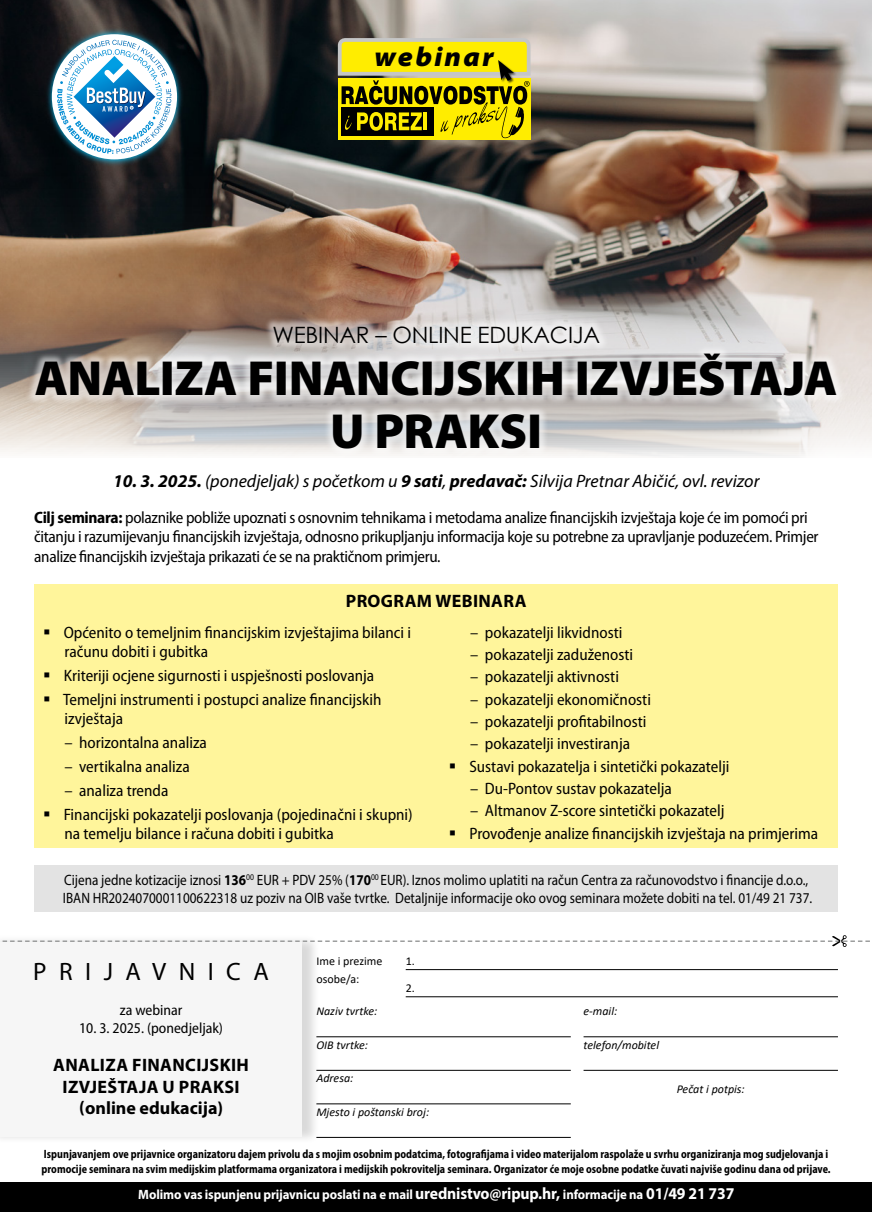
<style>
.page{position:relative;width:872px;height:1212px;background:#fff}
.page>*{position:absolute;margin:0;border:0;box-sizing:border-box;transform-origin:0 0}
.t1{font:900 49.5px/52.5px "Myriad Pro";letter-spacing:-.005em;color:#000;text-align:center}
.t2{font:italic 900 semi-expanded 27.3px "Myriad Pro";letter-spacing:.08em;color:#000}
.t3{font:25.2px "Myriad Pro";letter-spacing:.495em;color:#000}
.t4{font:22.5px "Century Gothic";letter-spacing:-.01em;color:#000}
.t5{font:italic 18px "Myriad Pro";color:#000}
.t6{font:700 18px/21.6px "Myriad Pro";letter-spacing:.02em;color:#000;text-align:center}
.t7{font:semi-condensed 16.5px/19.5px "Myriad Pro";color:#000}
.t8{font:semi-condensed 16.5px/19.8px "Myriad Pro";letter-spacing:-.02em;color:#000}
.t9{font:15px/18px "Myriad Pro";color:#000;scale:.88 1}
.t10{font:semi-condensed 15px "Myriad Pro";color:#000}
.t11{font:700 13.5px "Myriad Pro";letter-spacing:-.01em;color:#fff;scale:.95 1}
.t12{font:700 semi-condensed 12px/14.4px "Myriad Pro";color:#000;scale:.9 1}
.t13{font:italic 12px "Calibri";color:#000}
.t14{font:12px/18px "Calibri";color:#000}
.s1{font-weight:700}
.s2{font-size:16.5px}
</style>
<div class="page">
<img style="left:0;top:0;width:872px;height:452px">
<div style="left:0;top:934px;width:321px;height:210px;background:#000;opacity:.15"></div>
<div style="left:0;top:942px;width:302px;height:194px;background:#f6f6f6"></div>
<div style="left:0;top:1182px;width:872px;height:30px;background:#000"></div>
<svg style="left:0;top:935px;width:870px;height:12px"></svg>
<hr style="left:316px;top:1036px;width:255px;height:1px;background:#000">
<hr style="left:316px;top:1070px;width:255px;height:1px;background:#000">
<hr style="left:316px;top:1103px;width:255px;height:1px;background:#000">
<hr style="left:316px;top:1137px;width:255px;height:1px;background:#000">
<hr style="left:583px;top:1036px;width:255px;height:1px;background:#000">
<hr style="left:583px;top:1070px;width:255px;height:1px;background:#000">
<hr style="left:406px;top:969px;width:432px;height:1px;background:#000">
<hr style="left:406px;top:996px;width:432px;height:1px;background:#000">
<div style="left:25px;top:316px;width:821px;height:184px;background:#fff;opacity:.55"></div>
<div style="left:34px;top:865px;width:804px;height:47px;background:#e3e3e3"></div>
<div style="left:34px;top:584px;width:804px;height:264px;background:#fff59b"></div>
<svg style="left:337px;top:36px;width:194px;height:103px;background:#baae16"></svg>
<img style="left:43px;top:26px;width:143px;height:142px">
<div style="left:52px;top:34px;width:125px;height:125px;background:#fff;border-radius:50%"></div>
<svg style="left:57px;top:40px;width:114px;height:114px"></svg>
<p class="t2" style="left:374px;top:41px;width:121px">webinar</p>
<p class="t4" style="left:272px;top:319px;width:329px">WEBINAR – ONLINE EDUKACIJA</p>
<p class="t1" style="left:35px;top:351px;width:804px">ANALIZA FINANCIJSKIH IZVJEŠTAJA<br>U PRAKSI</p>
<p class="t5" style="left:113px;top:469px;width:648px"><span class="s1">10. 3. 2025.</span> (ponedjeljak) s početkom u <span class="s1">9 sati</span>, <span class="s1">predavač:</span> Silvija Pretnar Abičić, ovl. revizor</p>
<p class="t8" style="left:34px;top:507px;width:786px"><span class="s1">Cilj seminara:</span> polaznike pobliže upoznati s osnovnim tehnikama i metodama analize financijskih izvještaja koje će im pomoći pri čitanju i razumijevanju financijskih izvještaja, odnosno prikupljanju informacija koje su potrebne za upravljanje poduzećem. Primjer analize financijskih izvještaja prikazati će se na praktičnom primjeru.</p>
<p class="t6" style="left:346px;top:589px;width:182px">PROGRAM WEBINARA</p>
<p class="t7" style="left:64px;top:623px;width:348px;text-indent:-21px">▪ Općenito o temeljnim financijskim izvještajima bilanci i računu dobiti i gubitka</p>
<p class="t7" style="left:43px;top:666px;width:333px">▪ Kriteriji ocjene sigurnosti i uspješnosti poslovanja</p>
<p class="t7" style="left:64px;top:690px;width:318px;text-indent:-21px">▪ Temeljni instrumenti i postupci analize financijskih izvještaja</p>
<p class="t7" style="left:64px;top:733px;width:144px">– horizontalna analiza</p>
<p class="t7" style="left:64px;top:757px;width:127px">– vertikalna analiza</p>
<p class="t7" style="left:64px;top:781px;width:106px">– analiza trenda</p>
<p class="t7" style="left:64px;top:805px;width:350px;text-indent:-21px">▪ Financijski pokazatelji poslovanja (pojedinačni i skupni) na temelju bilance i računa dobiti i gubitka</p>
<p class="t7" style="left:470px;top:623px;width:154px">– pokazatelji likvidnosti</p>
<p class="t7" style="left:470px;top:645px;width:164px">– pokazatelji zaduženosti</p>
<p class="t7" style="left:470px;top:667px;width:150px">– pokazatelji aktivnosti</p>
<p class="t7" style="left:470px;top:690px;width:182px">– pokazatelji ekonomičnosti</p>
<p class="t7" style="left:470px;top:712px;width:178px">– pokazatelji profitabilnosti</p>
<p class="t7" style="left:470px;top:734px;width:161px">– pokazatelji investiranja</p>
<p class="t7" style="left:449px;top:757px;width:282px">▪ Sustavi pokazatelja i sintetički pokazatelji</p>
<p class="t7" style="left:470px;top:779px;width:203px">– Du-Pontov sustav pokazatelja</p>
<p class="t7" style="left:470px;top:801px;width:256px">– Altmanov Z-score sintetički pokazatelj</p>
<p class="t7" style="left:449px;top:824px;width:371px">▪ Provođenje analize financijskih izvještaja na primjerima</p>
<p class="t9" style="left:63px;top:871px;width:853px">Cijena jedne kotizacije iznosi <span class="s1">136</span><sup>00</sup> EUR + PDV 25% (<span class="s1">170</span><sup>00</sup> EUR). Iznos molimo uplatiti na račun Centra za računovodstvo i financije d.o.o.,<br>IBAN HR2024070001100622318 uz poziv na OIB vaše tvrtke. Detaljnije informacije oko ovog seminara možete dobiti na tel. 01/49 21 737.</p>
<p class="t3" style="left:33px;top:955px;width:237px">PRIJAVNICA</p>
<p class="t10" style="left:120px;top:1001px;width:64px">za webinar</p>
<p class="t10" style="left:79px;top:1019px;width:145px">10. 3. 2025. (ponedjeljak)</p>
<p class="t6" style="left:53px;top:1054px;width:197px">ANALIZA FINANCIJSKIH<br>IZVJEŠTAJA U PRAKSI (online edukacija)</p>
<p class="t14" style="left:316px;top:952px;width:67px">Ime i prezime osobe/a:</p>
<p class="t14" style="left:406px;top:952px;width:11px">1.</p>
<p class="t14" style="left:406px;top:979px;width:11px">2.</p>
<p class="t13" style="left:316px;top:1003px;width:62px">Naziv tvrtke:</p>
<p class="t13" style="left:316px;top:1036px;width:53px">OIB tvrtke:</p>
<p class="t13" style="left:316px;top:1070px;width:39px">Adresa:</p>
<p class="t13" style="left:316px;top:1103px;width:114px">Mjesto i poštanski broj:</p>
<p class="t13" style="left:583px;top:1003px;width:35px">e-mail:</p>
<p class="t13" style="left:583px;top:1036px;width:77px">telefon/mobitel</p>
<p class="t13" style="left:676px;top:1081px;width:70px">Pečat i potpis:</p>
<p class="t12" style="left:42px;top:1147px;width:878px">Ispunjavanjem ove prijavnice organizatoru dajem privolu da s mojim osobnim podatcima, fotografijama i video materijalom raspolaže u svrhu organiziranja mog sudjelovanja i promocije seminara na svim medijskim platformama organizatora i medijskih pokrovitelja seminara. Organizator će moje osobne podatke čuvati najviše godinu dana od prijave.</p>
<p class="t11" style="left:138px;top:1185px;width:629px">Molimo vas ispunjenu prijavnicu poslati na e mail <span class="s2">urednistvo@ripup.hr,</span> informacije na <span class="s2">01/49 21 737</span></p>
</div>
